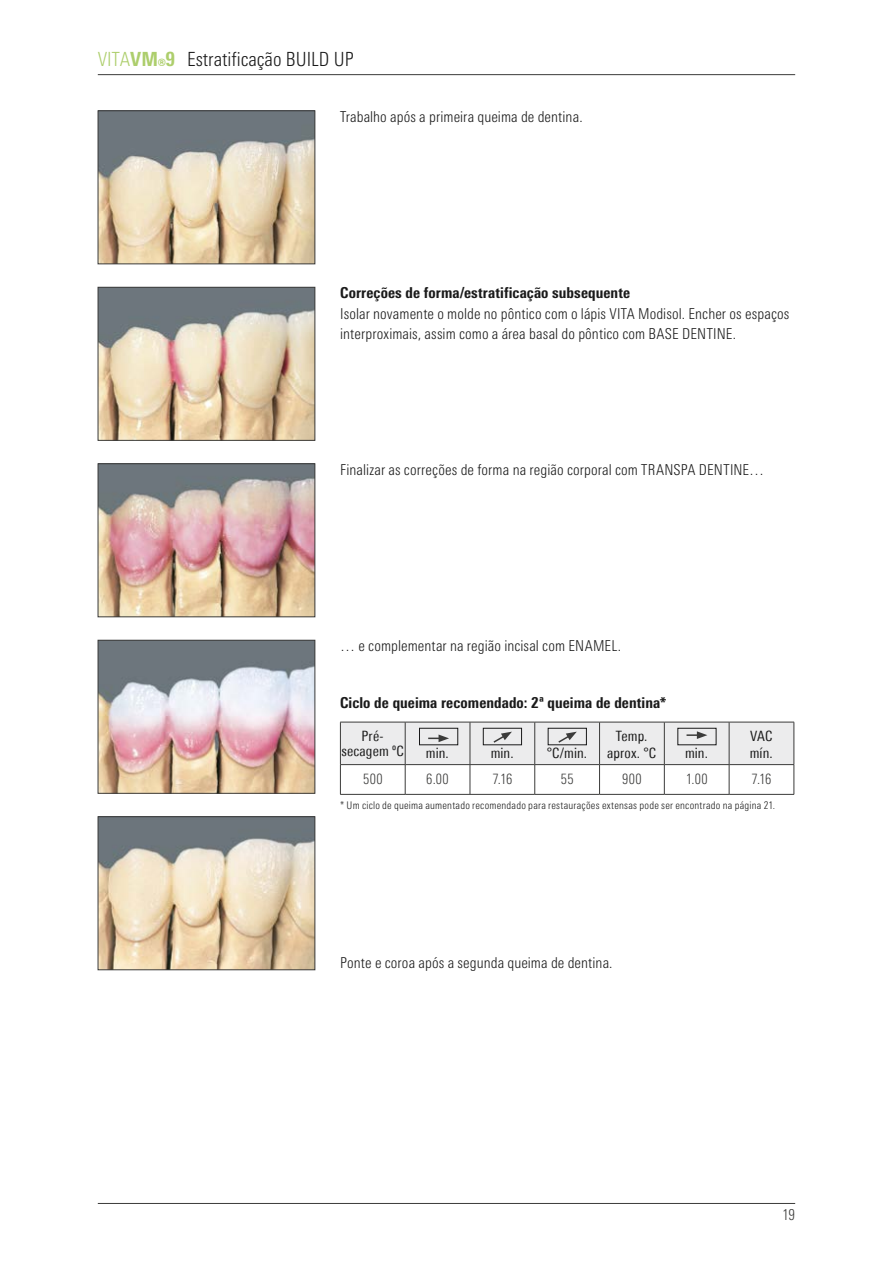
<style>
.page{position:relative;width:893px;height:1263px;background:#fff}
.page>*{position:absolute;margin:0;border:0;box-sizing:border-box;transform-origin:0 0}
.t1{font:300 condensed 19.5px "Univers Next Pro";color:#1a1a1a}
.t2{font:300 condensed 19.5px "Univers Next Pro";color:#adce6c}
.t3{font:300 condensed 15px/20.2px "Univers Next Pro";letter-spacing:.005em;color:#1a1a1a}
.t4{font:800 condensed 15px "Univers Next Pro";letter-spacing:.005em;color:#1a1a1a}
.t5{font:300 condensed 15px "Univers Next Pro";color:#3b3b3a}
.t6{font:condensed 14.25px/16.5px "Univers Next Pro";letter-spacing:.005em;color:#1a1a1a;text-align:center}
.t7{font:300 condensed 14.25px "Univers Next Pro";letter-spacing:.03em;color:#3b3b3a}
.t8{font:300 condensed 10.5px "Univers Next Pro";letter-spacing:.02em;color:#1a1a1a}
.s1{font-weight:800}
</style>
<div class="page">
<hr style="left:98px;top:1203px;width:697px;height:1px;background:#3b3b3a">
<hr style="left:98px;top:74px;width:697px;height:1px;background:#3b3b3a">
<img style="left:100px;top:289px;width:213px;height:150px">
<div style="left:98px;top:287px;width:217px;height:154px;border:1px solid #3b3b3a"></div>
<img style="left:100px;top:465px;width:213px;height:150px">
<div style="left:98px;top:463px;width:217px;height:154px;border:1px solid #3b3b3a"></div>
<img style="left:100px;top:642px;width:213px;height:149px">
<div style="left:98px;top:640px;width:217px;height:153px;border:1px solid #3b3b3a"></div>
<img style="left:100px;top:818px;width:213px;height:150px">
<div style="left:98px;top:816px;width:217px;height:154px;border:1px solid #3b3b3a"></div>
<img style="left:100px;top:113px;width:213px;height:149px">
<div style="left:98px;top:111px;width:217px;height:153px;border:1px solid #3b3b3a"></div>
<hr style="left:340px;top:794px;width:65px;height:1px;background:#3b3b3a">
<hr style="left:405px;top:794px;width:65px;height:1px;background:#3b3b3a">
<hr style="left:470px;top:794px;width:65px;height:1px;background:#3b3b3a">
<hr style="left:535px;top:794px;width:65px;height:1px;background:#3b3b3a">
<hr style="left:600px;top:794px;width:64px;height:1px;background:#3b3b3a">
<hr style="left:664px;top:794px;width:65px;height:1px;background:#3b3b3a">
<hr style="left:729px;top:794px;width:65px;height:1px;background:#3b3b3a">
<svg style="left:340px;top:722px;width:455px;height:72px"></svg>
<h1 class="t2" style="left:98px;top:48px;width:79px">VITA<span class="s1">VM®9</span></h1>
<h1 class="t1" style="left:187px;top:48px;width:168px">Estratificação BUILD UP</h1>
<p class="t3" style="left:340px;top:106px;width:244px">Trabalho após a primeira queima de dentina.</p>
<p class="t4" style="left:340px;top:284px;width:292px">Correções de forma/estratificação subsequente</p>
<p class="t3" style="left:340px;top:303px;width:451px">Isolar novamente o molde no pôntico com o lápis VITA Modisol. Encher os espaços interproximais, assim como a área basal do pôntico com BASE DENTINE.</p>
<p class="t3" style="left:340px;top:459px;width:425px">Finalizar as correções de forma na região corporal com TRANSPA DENTINE…</p>
<p class="t3" style="left:340px;top:636px;width:282px">… e complementar na região incisal com ENAMEL.</p>
<p class="t4" style="left:340px;top:693px;width:328px">Ciclo de queima recomendado: 2ª queima de dentina*</p>
<p class="t6" style="left:341px;top:728px;width:64px;line-height:15px">Pré&shy;secagem ºC</p>
<p class="t6" style="left:426px;top:744px;width:24px">min.</p>
<p class="t6" style="left:491px;top:744px;width:24px">min.</p>
<p class="t6" style="left:547px;top:744px;width:42px">°C/min.</p>
<p class="t6" style="left:607px;top:728px;width:50px">Temp. aprox. °C</p>
<p class="t6" style="left:685px;top:744px;width:24px">min.</p>
<p class="t6" style="left:750px;top:728px;width:24px;text-align:left">VAC mín.</p>
<p class="t7" style="left:363px;top:770px;width:21px">500</p>
<p class="t7" style="left:426px;top:770px;width:24px">6.00</p>
<p class="t7" style="left:492px;top:770px;width:21px">7.16</p>
<p class="t7" style="left:561px;top:770px;width:14px">55</p>
<p class="t7" style="left:622px;top:770px;width:21px">900</p>
<p class="t7" style="left:686px;top:770px;width:24px">1.00</p>
<p class="t7" style="left:752px;top:770px;width:21px">7.16</p>
<p class="t8" style="left:340px;top:800px;width:437px">* Um ciclo de queima aumentado recomendado para restaurações extensas pode ser encontrado na página 21.</p>
<p class="t3" style="left:340px;top:952px;width:274px">Ponte e coroa após a segunda queima de dentina.</p>
<p class="t5" style="left:782px;top:1206px;width:15px">19</p>
</div>
